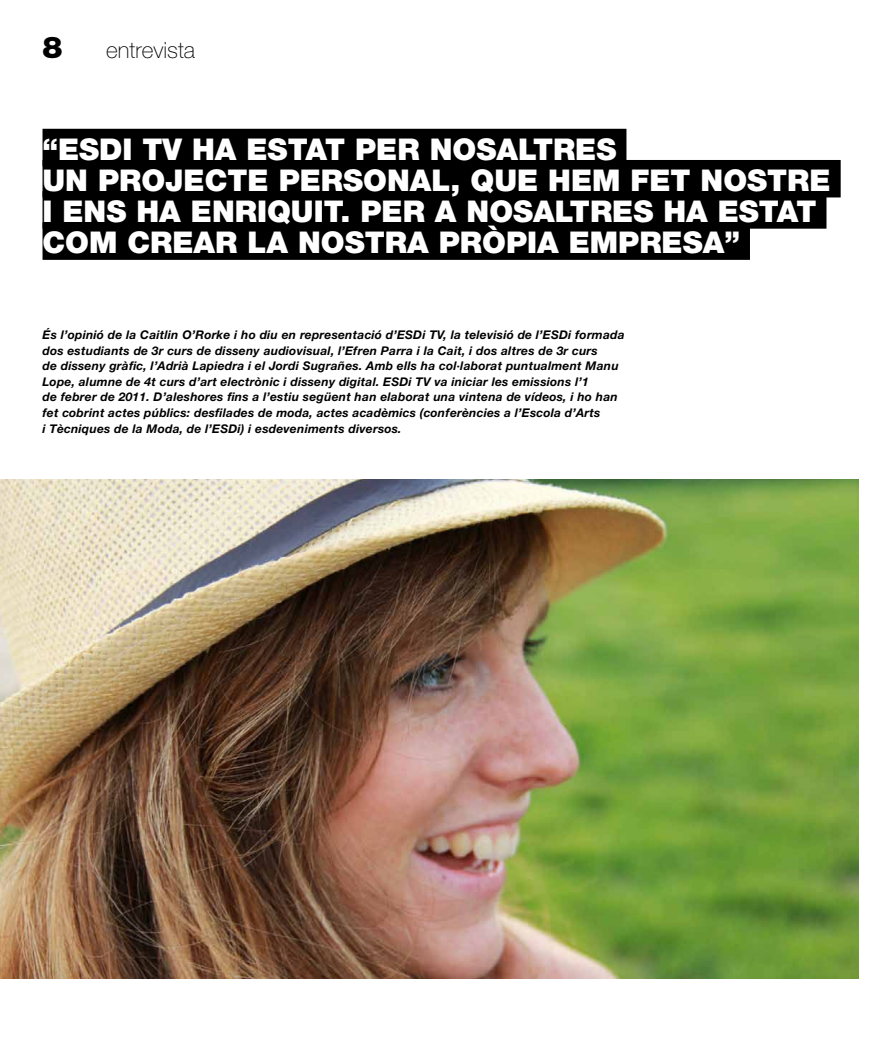
<style>
.page{position:relative;width:893px;height:1063px;background:#fff}
.page>*{position:absolute;margin:0;border:0;box-sizing:border-box;transform-origin:0 0}
.t1{font:900 30px/31.2px "Helvetica Neue";color:#fff}
.t2{font:900 30px "Helvetica Neue";color:#000}
.t3{font:100 22.5px "Helvetica Neue";color:#000}
.t4{font:italic 700 12px/15.6px "Helvetica Neue";letter-spacing:.02em;color:#000}
</style>
<div class="page">
<div style="left:43px;top:129px;width:583px;height:37px;background:#000"></div>
<div style="left:43px;top:160px;width:798px;height:37px;background:#000"></div>
<div style="left:43px;top:191px;width:783px;height:38px;background:#000"></div>
<div style="left:43px;top:222px;width:707px;height:38px;background:#000"></div>
<img style="left:0;top:479px;width:859px;height:500px">
<h1 class="t2" style="left:43px;top:30px;width:22px">8</h1>
<h2 class="t3" style="left:106px;top:37px;width:90px">entrevista</h2>
<h1 class="t1" style="left:43px;top:133px;width:790px;text-indent:80px">I TV HA ESTAT PER NOSALTRES<br>UN PROJECTE PERSONAL, QUE HEM FET NOSTRE I ENS HA ENRIQUIT. PER A NOSALTRES HA ESTAT COM CREAR LA NOSTRA PRÒPIA EMPRESA”</h1>
<h1 class="t1" style="left:43px;top:133px;width:38px">“ESD</h1>
<p class="t4" style="left:43px;top:327px;width:584px">És l’opinió de la Caitlin O’Rorke i ho diu en representació d’ESDi TV, la televisió de l’ESDi formada dos estudiants de 3r curs de disseny audiovisual, l’Efren Parra i la Cait, i dos altres de 3r curs<br>de disseny gràfic, l’Adrià Lapiedra i el Jordi Sugrañes. Amb ells ha col·laborat puntualment Manu Lope, alumne de 4t curs d’art electrònic i disseny digital. ESDi TV va iniciar les emissions l’1<br>de febrer de 2011. D’aleshores fins a l’estiu següent han elaborat una vintena de vídeos, i ho han fet cobrint actes públics: desfilades de moda, actes acadèmics (conferències a l’Escola d’Arts<br>i Tècniques de la Moda, de l’ESDi) i esdeveniments diversos.</p>
</div>
